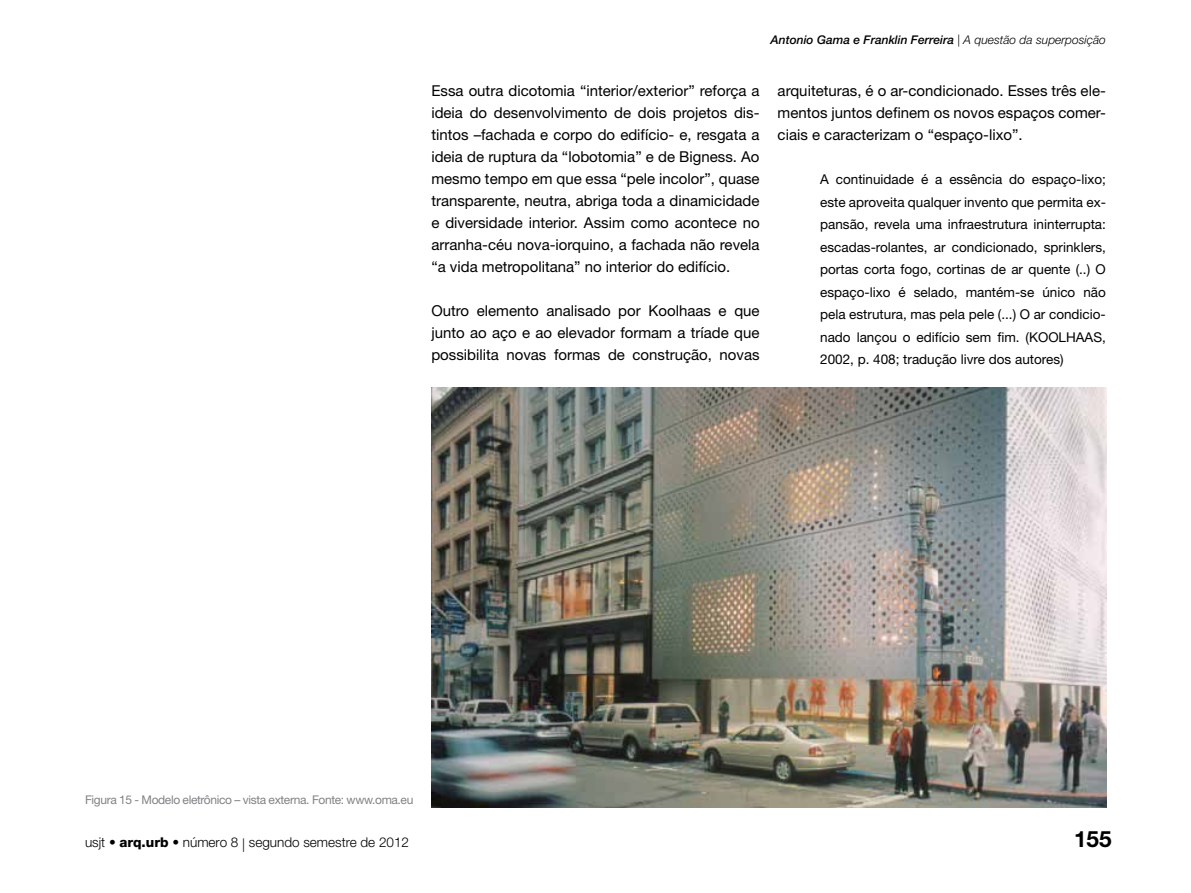
<style>
.page{position:relative;width:1191px;height:893px;background:#fff}
.page>*{position:absolute;margin:0;border:0;box-sizing:border-box;transform-origin:0 0}
.t1{font:700 22.5px "Helvetica Neue LT Std";color:#000}
.t2{font:15px/22px "Helvetica Neue LT Std";color:#000;text-align:justify}
.t3{font:13.5px/22.5px "Helvetica Neue LT Std";color:#000;text-align:justify}
.t4{font:300 13.5px "Helvetica Neue LT Std";color:#000}
.t5{font:12px "Helvetica Neue LT Std";letter-spacing:-.03em;color:#808285}
.t6{font:italic 500 12px "Helvetica Neue LT Std";color:#000}
.s1{font-weight:300}
.s2{font-weight:800}
</style>
<div class="page">
<img style="left:431px;top:387px;width:675px;height:421px">
<p class="t6" style="left:770px;top:33px;width:337px">Antonio Gama e Franklin Ferreira <span class="s1">| A questão da superposição</span></p>
<p class="t2" style="left:431px;top:79px;width:330px">Essa outra dicotomia “interior/exterior” reforça a ideia do desenvolvimento de dois projetos dis&shy;tintos –fachada e corpo do edifício- e, resgata a ideia de ruptura da “lobotomia” e de Bigness. Ao mesmo tempo em que essa “pele incolor”, quase transparente, neutra, abriga toda a dinamicidade e diversidade interior. Assim como acontece no arranha-céu nova-iorquino, a fachada não revela “a vida metropolitana” no interior do edifício.</p>
<p class="t2" style="left:431px;top:300px;width:330px">Outro elemento analisado por Koolhaas e que junto ao aço e ao elevador formam a tríade que possibilita novas formas de construção, novas</p>
<p class="t2" style="left:777px;top:79px;width:330px">arquiteturas, é o ar-condicionado. Esses três ele&shy;mentos juntos definem os novos espaços comer&shy;ciais e caracterizam o “espaço-lixo”.</p>
<p class="t3" style="left:820px;top:168px;width:287px">A continuidade é a essência do espaço-lixo; este aproveita qualquer invento que permita ex&shy;pansão, revela uma infraestrutura ininterrupta: escadas-rolantes, ar condicionado, sprinklers, portas corta fogo, cortinas de ar quente (..) O espaço-lixo é selado, mantém-se único não pela estrutura, mas pela pele (...) O ar condicio&shy;nado lançou o edifício sem fim. (KOOLHAAS, 2002, p. 408; tradução livre dos autores)</p>
<p class="t5" style="left:85px;top:792px;width:330px">Figura 15 - Modelo eletrônico – vista externa. Fonte: www.oma.eu</p>
<p class="t4" style="left:85px;top:834px;width:325px">usjt • <span class="s2">arq.urb</span> • número 8 | segundo semestre de 2012</p>
<h1 class="t1" style="left:1074px;top:825px;width:39px">155</h1>
</div>
